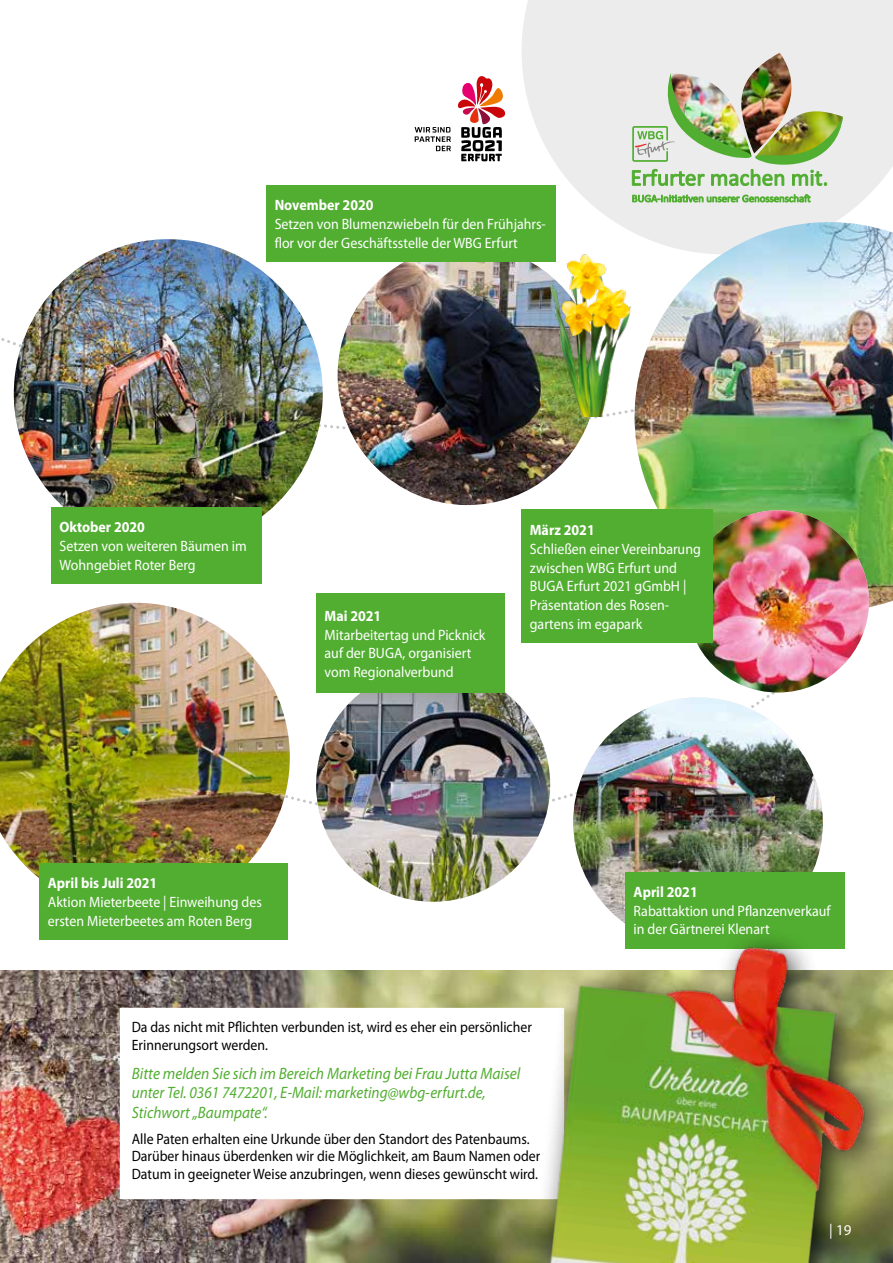
<style>
.page{position:relative;width:893px;height:1263px;background:#fff}
.page>*{position:absolute;margin:0;border:0;box-sizing:border-box;transform-origin:0 0}
.t1{font:italic 16.5px/19.8px "Myriad Pro";color:#51ae30;scale:.94 1}
.t2{font:15px/18.8px "Myriad Pro";color:#fff;scale:.93 1}
.t3{font:15px/17.2px "Myriad Pro";color:#000;scale:.92 1}
.t4{font:700 15px "Myriad Pro";color:#fff;scale:.93 1}
.t5{font:15px "Myriad Pro";color:#fff}
</style>
<div class="page">
<img style="left:0;top:970px;width:489px;height:293px">
<svg style="left:522px;top:0;width:371px;height:246px;background:#edeeee"></svg>
<img style="left:735px;top:53px;width:70px;height:20px">
<svg style="left:632px;top:195px;width:178px;height:7px"></svg>
<img style="left:632px;top:73px;width:211px;height:113px">
<svg style="left:1px;top:279px;width:63px;height:93px"></svg>
<img style="left:14px;top:239px;width:309px;height:309px;border-radius:154px">
<div style="left:51px;top:507px;width:211px;height:76px;background:#51ae30"></div>
<img style="left:338px;top:246px;width:257px;height:259px">
<div style="left:266px;top:185px;width:289px;height:76px;background:#51ae30"></div>
<img style="left:635px;top:222px;width:258px;height:386px">
<img style="left:573px;top:697px;width:250px;height:250px;border-radius:125px">
<div style="left:625px;top:872px;width:220px;height:76px;background:#51ae30"></div>
<img style="left:0;top:603px;width:290px;height:309px">
<svg style="left:114px;top:1002px;width:375px;height:203px"></svg>
<div style="left:39px;top:863px;width:248px;height:77px;background:#51ae30"></div>
<img style="left:316px;top:668px;width:234px;height:234px;border-radius:117px">
<div style="left:316px;top:594px;width:189px;height:99px;background:#51ae30"></div>
<img style="left:536px;top:248px;width:107px;height:169px">
<img style="left:687px;top:510px;width:182px;height:182px;border-radius:91px">
<div style="left:521px;top:509px;width:192px;height:134px;background:#51ae30"></div>
<img style="left:489px;top:889px;width:404px;height:374px">
<svg style="left:415px;top:127px;width:36px;height:24px"></svg>
<svg style="left:458px;top:76px;width:47px;height:85px"></svg>
<p class="t4" style="left:275px;top:197px;width:108px">November 2020</p>
<p class="t2" style="left:275px;top:214px;width:293px">Setzen von Blumenzwiebeln für den Frühjahrs&shy;flor vor der Geschäftsstelle der WBG Erfurt</p>
<p class="t4" style="left:60px;top:519px;width:93px">Oktober 2020</p>
<p class="t2" style="left:60px;top:536px;width:203px">Setzen von weiteren Bäumen im<br>Wohngebiet Roter Berg</p>
<p class="t4" style="left:325px;top:607px;width:63px">Mai 2021</p>
<p class="t2" style="left:325px;top:625px;width:174px">Mitarbeitertag und Picknick auf der BUGA, organisiert vom Regionalverbund</p>
<p class="t4" style="left:530px;top:522px;width:71px">März 2021</p>
<p class="t2" style="left:530px;top:539px;width:185px">Schließen einer Vereinbarung zwischen WBG Erfurt und<br>BUGA Erfurt 2021 gGmbH |<br>Präsentation des Rosen&shy;gartens im egapark</p>
<p class="t4" style="left:48px;top:875px;width:119px">April bis Juli 2021</p>
<p class="t2" style="left:48px;top:892px;width:232px">Aktion Mieterbeete | Einweihung des ersten Mieterbeetes am Roten Berg</p>
<p class="t4" style="left:634px;top:883px;width:70px">April 2021</p>
<p class="t2" style="left:634px;top:901px;width:213px">Rabattaktion und Pflanzenverkauf in der Gärtnerei Klenart</p>
<p class="t3" style="left:132px;top:1018px;width:436px;line-height:18px">Da das nicht mit Pflichten verbunden ist, wird es eher ein persönlicher<br>Erinnerungsort werden.</p>
<p class="t1" style="left:132px;top:1063px;width:415px">Bitte melden Sie sich im Bereich Marketing bei Frau Jutta Maisel unter Tel. 0361 7472201, E-Mail: marketing@wbg-erfurt.de,<br>Stichwort „Baumpate“.</p>
<p class="t3" style="left:132px;top:1130px;width:446px">Alle Paten erhalten eine Urkunde über den Standort des Patenbaums.<br>Darüber hinaus überdenken wir die Möglichkeit, am Baum Namen oder<br>Datum in geeigneter Weise anzubringen, wenn dieses gewünscht wird.</p>
<p class="t5" style="left:829px;top:1221px;width:24px">| 19</p>
</div>
